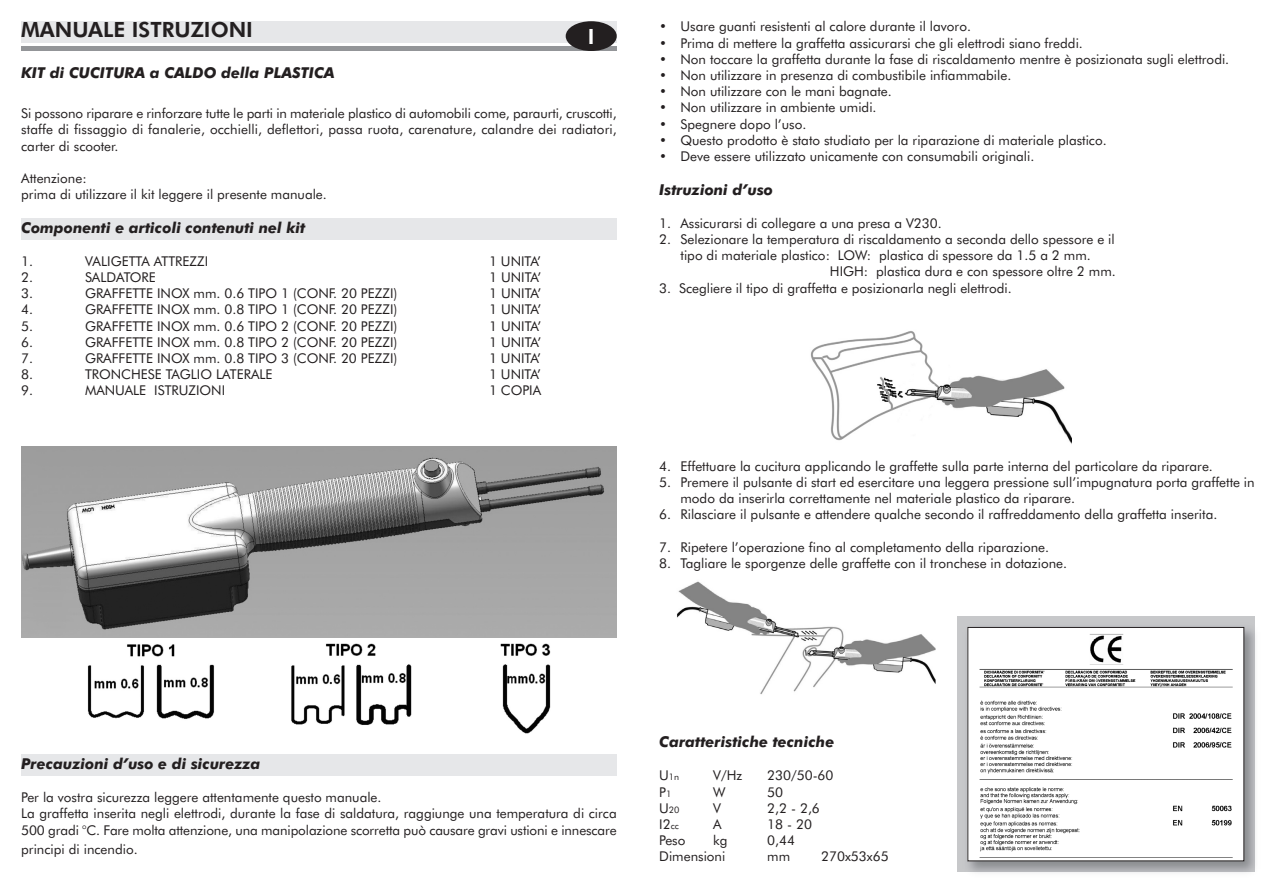
<style>
.page{position:relative;width:1276px;height:893px;background:#fff}
.page>*{position:absolute;margin:0;border:0;box-sizing:border-box;transform-origin:0 0}
.t1{font:800 21px "Futura BT";color:#231f20}
.t2{font:800 21px "Futura BT";color:#fff}
.t3{font:italic 700 15px "Futura BT";color:#231f20}
.t4{font:13.5px/16.2px "Futura BT";color:#231f20}
.t5{font:9px "Futura BT";color:#231f20}
.s1{font-size:13.5px}
.s2{font-size:9px}
</style>
<div class="page">
<div style="left:957px;top:617px;width:297px;height:255px;background:#c7c8ca"></div>
<div style="left:21px;top:21px;width:596px;height:22px;background:#e6e7e9"></div>
<div style="left:21px;top:218px;width:596px;height:22px;background:#e6e7e9"></div>
<div style="left:21px;top:754px;width:596px;height:21px;background:#e6e7e9"></div>
<hr style="left:21px;top:47px;width:596px;height:4px;background:#939598">
<img style="left:21px;top:446px;width:596px;height:192px">
<img style="left:87px;top:643px;width:464px;height:91px">
<img style="left:967px;top:621px;width:288px;height:252px">
<img style="left:971px;top:629px;width:269px;height:230px">
<img style="left:811px;top:331px;width:260px;height:112px">
<img style="left:677px;top:581px;width:259px;height:113px">
<div style="left:566px;top:21px;width:51px;height:30px;background:#231f20;border-radius:50%"></div>
<h1 class="t1" style="left:21px;top:19px;width:233px">MANUALE ISTRUZIONI</h1>
<p class="t3" style="left:21px;top:65px;width:315px">KIT di CUCITURA a CALDO della PLASTICA</p>
<p class="t4" style="left:21px;top:106px;width:597px;text-align:justify">Si possono riparare e rinforzare tutte le parti in materiale plastico di automobili come, paraurti, cruscotti, staffe di fissaggio di fanalerie, occhielli, deflettori, passa ruota, carenature, calandre dei radiatori, carter di scooter.</p>
<p class="t4" style="left:21px;top:171px;width:307px">Attenzione:<br>prima di utilizzare il kit leggere il presente manuale.</p>
<p class="t3" style="left:21px;top:220px;width:285px">Componenti e articoli contenuti nel kit</p>
<p class="t4" style="left:21px;top:254px;width:13px">1.</p>
<p class="t4" style="left:85px;top:254px;width:125px">VALIGETTA ATTREZZI</p>
<p class="t4" style="left:489px;top:254px;width:54px">1 UNITA’</p>
<p class="t4" style="left:21px;top:270px;width:13px">2.</p>
<p class="t4" style="left:85px;top:270px;width:72px">SALDATORE</p>
<p class="t4" style="left:489px;top:270px;width:54px">1 UNITA’</p>
<p class="t4" style="left:21px;top:286px;width:13px">3.</p>
<p class="t4" style="left:85px;top:286px;width:314px">GRAFFETTE INOX mm. 0.6 TIPO 1 (CONF. 20 PEZZI)</p>
<p class="t4" style="left:489px;top:286px;width:54px">1 UNITA’</p>
<p class="t4" style="left:21px;top:303px;width:13px">4.</p>
<p class="t4" style="left:85px;top:303px;width:314px">GRAFFETTE INOX mm. 0.8 TIPO 1 (CONF. 20 PEZZI)</p>
<p class="t4" style="left:489px;top:303px;width:54px">1 UNITA’</p>
<p class="t4" style="left:21px;top:319px;width:13px">5.</p>
<p class="t4" style="left:85px;top:319px;width:314px">GRAFFETTE INOX mm. 0.6 TIPO 2 (CONF. 20 PEZZI)</p>
<p class="t4" style="left:489px;top:319px;width:54px">1 UNITA’</p>
<p class="t4" style="left:21px;top:335px;width:13px">6.</p>
<p class="t4" style="left:85px;top:335px;width:314px">GRAFFETTE INOX mm. 0.8 TIPO 2 (CONF. 20 PEZZI)</p>
<p class="t4" style="left:489px;top:335px;width:54px">1 UNITA’</p>
<p class="t4" style="left:21px;top:351px;width:13px">7.</p>
<p class="t4" style="left:85px;top:351px;width:314px">GRAFFETTE INOX mm. 0.8 TIPO 3 (CONF. 20 PEZZI)</p>
<p class="t4" style="left:489px;top:351px;width:54px">1 UNITA’</p>
<p class="t4" style="left:21px;top:367px;width:13px">8.</p>
<p class="t4" style="left:85px;top:367px;width:189px">TRONCHESE TAGLIO LATERALE</p>
<p class="t4" style="left:489px;top:367px;width:54px">1 UNITA’</p>
<p class="t4" style="left:21px;top:384px;width:13px">9.</p>
<p class="t4" style="left:85px;top:384px;width:142px">MANUALE ISTRUZIONI</p>
<p class="t4" style="left:489px;top:384px;width:54px">1 COPIA</p>
<h1 class="t2" style="left:588px;top:26px;width:8px">I</h1>
<p class="t4" style="left:659px;top:20px;width:313px">• Usare guanti resistenti al calore durante il lavoro.</p>
<p class="t4" style="left:659px;top:36px;width:425px">• Prima di mettere la graffetta assicurarsi che gli elettrodi siano freddi.</p>
<p class="t4" style="left:659px;top:52px;width:571px">• Non toccare la graffetta durante la fase di riscaldamento mentre è posizionata sugli elettrodi.</p>
<p class="t4" style="left:659px;top:68px;width:354px">• Non utilizzare in presenza di combustibile infiammabile.</p>
<p class="t4" style="left:659px;top:85px;width:234px">• Non utilizzare con le mani bagnate.</p>
<p class="t4" style="left:659px;top:101px;width:219px">• Non utilizzare in ambiente umidi.</p>
<p class="t4" style="left:659px;top:117px;width:149px">• Spegnere dopo l’uso.</p>
<p class="t4" style="left:659px;top:133px;width:449px">• Questo prodotto è stato studiato per la riparazione di materiale plastico.</p>
<p class="t4" style="left:659px;top:149px;width:377px">• Deve essere utilizzato unicamente con consumabili originali.</p>
<p class="t3" style="left:659px;top:182px;width:115px">Istruzioni d’uso</p>
<p class="t4" style="left:659px;top:216px;width:284px">1. Assicurarsi di collegare a una presa a V230.</p>
<p class="t4" style="left:659px;top:232px;width:457px">2. Selezionare la temperatura di riscaldamento a seconda dello spessore e il</p>
<p class="t4" style="left:680px;top:248px;width:412px">tipo di materiale plastico: LOW: plastica di spessore da 1.5 a 2 mm.</p>
<p class="t4" style="left:830px;top:265px;width:287px">HIGH: plastica dura e con spessore oltre 2 mm.</p>
<p class="t4" style="left:659px;top:281px;width:354px">3. Scegliere il tipo di graffetta e posizionarla negli elettrodi.</p>
<p class="t4" style="left:659px;top:459px;width:555px">4. Effettuare la cucitura applicando le graffette sulla parte interna del particolare da riparare.</p>
<p class="t4" style="left:680px;top:475px;width:576px;text-indent:-21px">5. Premere il pulsante di start ed esercitare una leggera pressione sull’impugnatura porta graffette in modo da inserirla correttamente nel materiale plastico da riparare.</p>
<p class="t4" style="left:659px;top:508px;width:559px">6. Rilasciare il pulsante e attendere qualche secondo il raffreddamento della graffetta inserita.</p>
<p class="t4" style="left:659px;top:540px;width:391px">7. Ripetere l’operazione fino al completamento della riparazione.</p>
<p class="t4" style="left:659px;top:556px;width:409px">8. Tagliare le sporgenze delle graffette con il tronchese in dotazione.</p>
<p class="t3" style="left:21px;top:756px;width:241px">Precauzioni d’uso e di sicurezza</p>
<p class="t4" style="left:21px;top:790px;width:597px">Per la vostra sicurezza leggere attentamente questo manuale.<br>La graffetta inserita negli elettrodi, durante la fase di saldatura, raggiunge una temperatura di circa<br>500 gradi °C. Fare molta attenzione, una manipolazione scorretta può causare gravi ustioni e innescare</p>
<p class="t4" style="left:21px;top:842px;width:118px">principi di incendio.</p>
<p class="t3" style="left:659px;top:735px;width:176px">Caratteristiche tecniche</p>
<p class="t5" style="left:659px;top:773px;width:22px"><span class="s1">U</span>1n</p>
<p class="t4" style="left:713px;top:769px;width:31px">V/Hz</p>
<p class="t4" style="left:767px;top:769px;width:68px">230/50-60</p>
<p class="t4" style="left:659px;top:785px;width:14px">P<span class="s2">1</span></p>
<p class="t4" style="left:713px;top:785px;width:14px">W</p>
<p class="t4" style="left:767px;top:785px;width:17px">50</p>
<p class="t5" style="left:659px;top:806px;width:22px"><span class="s1">U</span>20</p>
<p class="t4" style="left:713px;top:801px;width:9px">V</p>
<p class="t4" style="left:767px;top:801px;width:54px">2,2 - 2,6</p>
<p class="t4" style="left:659px;top:817px;width:21px">I2<span class="s2">cc</span></p>
<p class="t4" style="left:713px;top:817px;width:10px">A</p>
<p class="t4" style="left:767px;top:817px;width:46px">18 - 20</p>
<p class="t4" style="left:659px;top:833px;width:28px">Peso</p>
<p class="t4" style="left:713px;top:833px;width:16px">kg</p>
<p class="t4" style="left:767px;top:833px;width:29px">0,44</p>
<p class="t4" style="left:659px;top:850px;width:68px">Dimensioni</p>
<p class="t4" style="left:767px;top:850px;width:24px">mm</p>
<p class="t4" style="left:821px;top:850px;width:69px">270x53x65</p>
</div>
